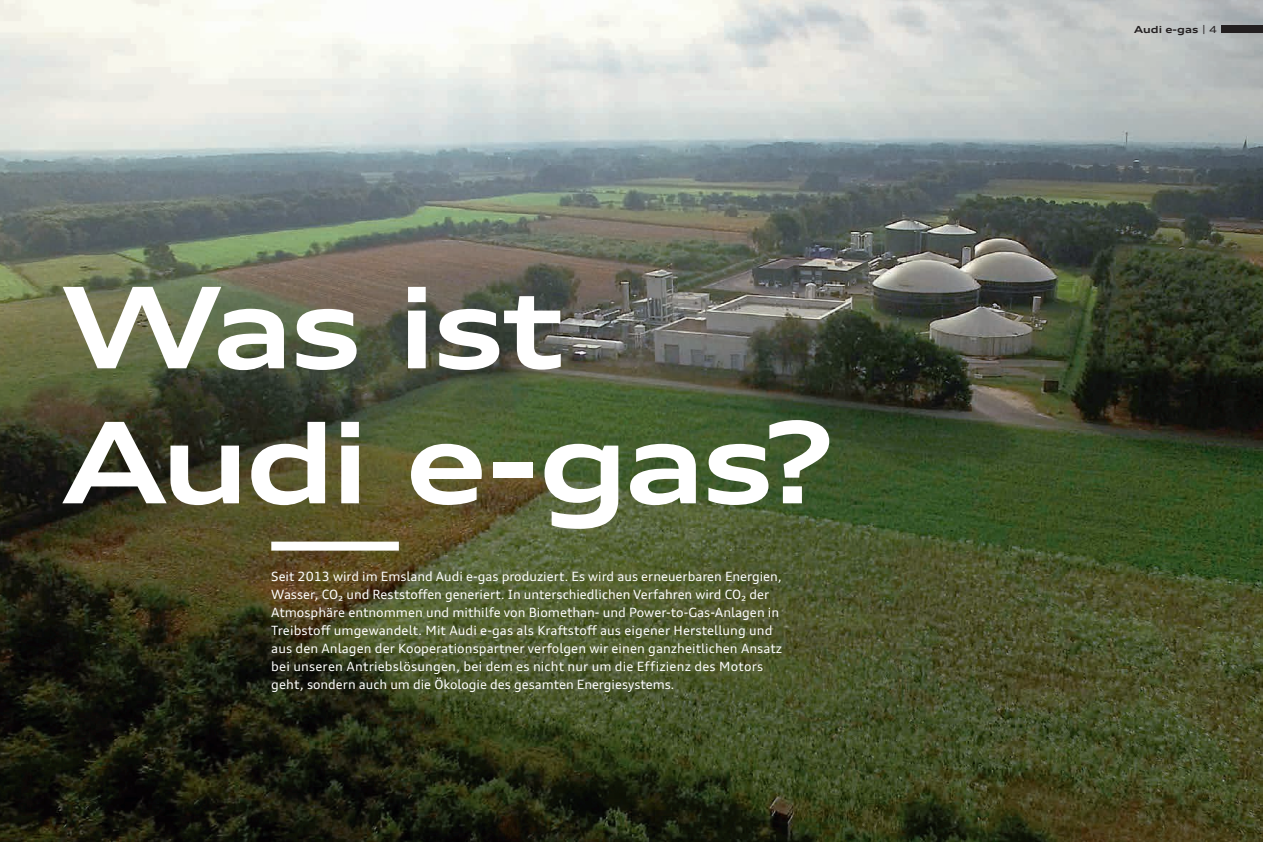
<style>
.page{position:relative;width:1263px;height:842px;background:#fff}
.page>*{position:absolute;margin:0;border:0;box-sizing:border-box;transform-origin:0 0}
.t1{font:700 expanded 112.5px/135px "Audi Type";letter-spacing:-.045em;color:#fff}
.t2{font:12.75px/18px "Audi Type";color:#fff}
.t3{font:700 expanded 9.75px "Audi Type";color:#231f20}
.s1{font-weight:400}
</style>
<div class="page">
<img style="left:0;top:0;width:1263px;height:842px">
<div style="left:271px;top:542px;width:128px;height:9px;background:#fff"></div>
<div style="left:1221px;top:26px;width:42px;height:7px;background:#231f20"></div>
<h1 class="t1" style="left:62px;top:259px;width:773px">Was ist<br>Audi e-gas?</h1>
<p class="t2" style="left:271px;top:568px;width:512px">Seit 2013 wird im Emsland Audi e-gas produziert. Es wird aus erneuerbaren Energien, Wasser, CO₂ und Reststoffen generiert. In unterschiedlichen Verfahren wird CO₂ der Atmosphäre entnommen und mithilfe von Biomethan- und Power-to-Gas-Anlagen in Treibstoff umgewandelt. Mit Audi e-gas als Kraftstoff aus eigener Herstellung und aus den Anlagen der Kooperationspartner verfolgen wir einen ganzheitlichen Ansatz bei unseren Antriebslösungen, bei dem es nicht nur um die Effizienz des Motors geht, sondern auch um die Ökologie des gesamten Energiesystems.</p>
<p class="t3" style="left:1134px;top:23px;width:84px">Audi e-gas <span class="s1">| 4</span></p>
</div>
